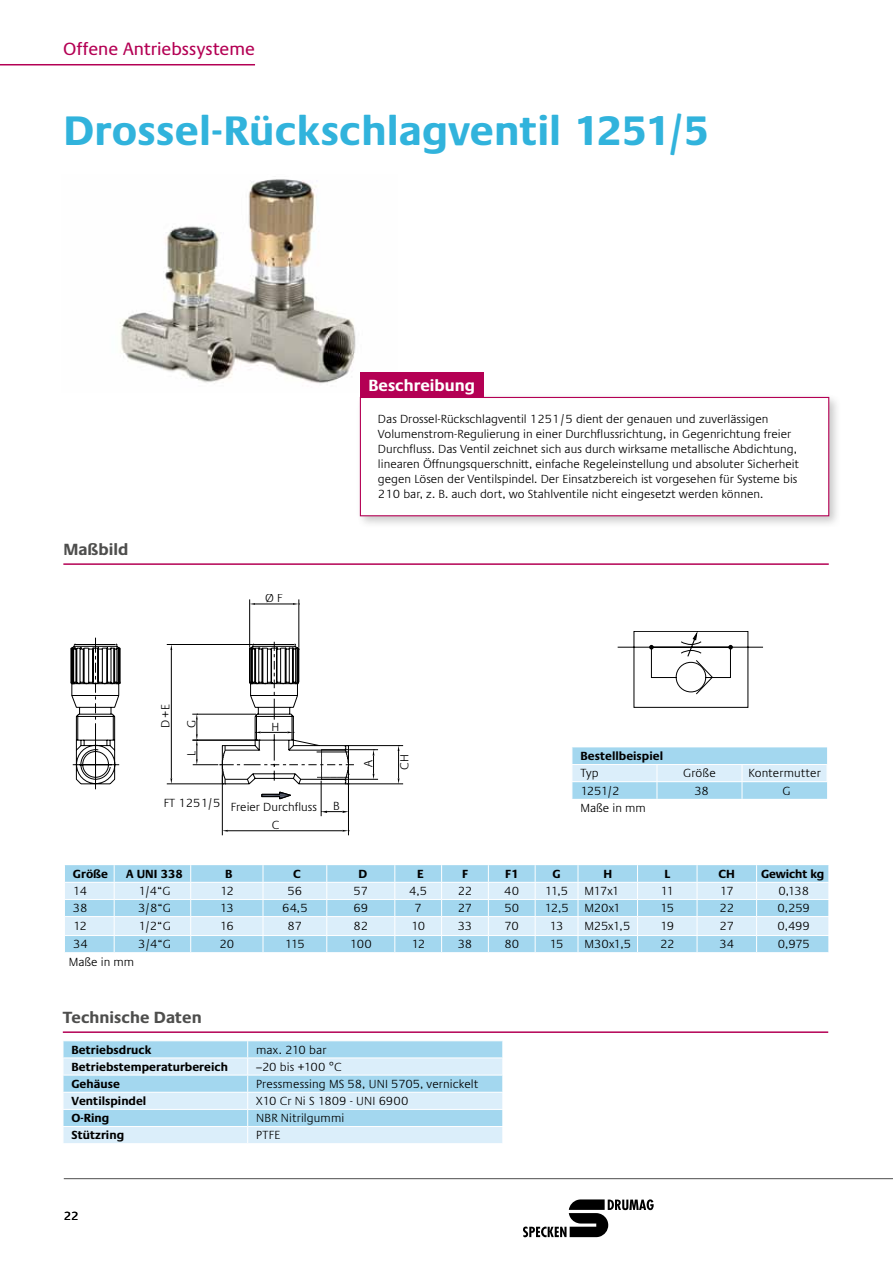
<style>
.page{position:relative;width:893px;height:1263px;background:#fff}
.page>*{position:absolute;margin:0;border:0;box-sizing:border-box;transform-origin:0 0}
.t1{font:700 42px "Praxis LT Pro";color:#31b3dc}
.t2{font:18px "Praxis LT Pro";color:#b40054}
.t3{font:700 16.5px "Praxis LT Pro";color:#4e4e4d}
.t4{font:700 16.5px "Praxis LT Pro";color:#fff}
.t5{font:300 12px/15px "Praxis LT Pro";color:#000}
.t6{font:700 12px "Praxis LT Pro";color:#000}
.t7{font:12px "Praxis LT Pro";color:#000}
</style>
<div class="page">
<hr style="left:64px;top:1178px;width:829px;height:1px;background:#4e4e4d">
<svg style="left:523px;top:1199px;width:131px;height:38px"></svg>
<img style="left:120px;top:179px;width:236px;height:205px">
<svg style="left:65px;top:865px;width:764px;height:87px;background:#bee2f4"></svg>
<hr style="left:63px;top:563px;width:766px;height:2px;background:#b40054">
<div style="left:356px;top:393px;width:486px;height:136px;background:#4e4e4d;opacity:.3"></div>
<div style="left:360px;top:397px;width:469px;height:119px;background:#fff"></div>
<div style="left:360px;top:397px;width:469px;height:119px;border:1px solid #b40054"></div>
<div style="left:360px;top:372px;width:123px;height:25px;background:#b40054"></div>
<svg style="left:572px;top:747px;width:255px;height:52px;background:#b9e0f3"></svg>
<hr style="left:63px;top:1031px;width:765px;height:2px;background:#b40054">
<svg style="left:63px;top:1041px;width:440px;height:102px;background:#c2e3f5"></svg>
<hr style="left:248px;top:1075px;width:255px;height:1px;background:#fff">
<hr style="left:255px;top:604px;width:38px;height:1px;background:#000">
<hr style="left:299px;top:599px;width:1px;height:49px;background:#000">
<hr style="left:249px;top:599px;width:1px;height:49px;background:#000">
<hr style="left:228px;top:830px;width:115px;height:1px;background:#000">
<hr style="left:348px;top:775px;width:1px;height:60px;background:#000">
<hr style="left:222px;top:775px;width:1px;height:60px;background:#000">
<svg style="left:293px;top:603px;width:7px;height:2px"></svg>
<hr style="left:321px;top:781px;width:1px;height:35px;background:#000">
<svg style="left:321px;top:811px;width:27px;height:2px"></svg>
<hr style="left:347px;top:745px;width:56px;height:1px;background:#000">
<hr style="left:347px;top:783px;width:56px;height:1px;background:#000">
<svg style="left:398px;top:745px;width:2px;height:39px"></svg>
<svg style="left:71px;top:637px;width:307px;height:162px"></svg>
<svg style="left:618px;top:631px;width:145px;height:77px"></svg>
<hr style="left:0;top:64px;width:255px;height:1px;background:#b40054">
<h2 class="t2" style="left:63px;top:39px;width:193px">Offene Antriebssysteme</h2>
<h1 class="t1" style="left:63px;top:106px;width:648px">Drossel-Rückschlagventil 1251/5</h1>
<h3 class="t4" style="left:368px;top:375px;width:108px">Beschreibung</h3>
<h3 class="t3" style="left:63px;top:539px;width:67px">Maßbild</h3>
<p class="t5" style="left:265px;top:591px;width:19px">Ø F</p>
<p class="t5" style="left:378px;top:412px;width:422px">Das Drossel-Rückschlagventil 1251/5 dient der genauen und zuverlässigen Volumenstrom-Regulierung in einer Durchflussrichtung, in Gegenrichtung freier Durchfluss. Das Ventil zeichnet sich aus durch wirksame metallische Abdichtung, linearen Öffnungsquerschnitt, einfache Regeleinstellung und absoluter Sicherheit gegen Lösen der Ventilspindel. Der Einsatzbereich ist vorgesehen für Systeme bis 210 bar, z. B. auch dort, wo Stahlventile nicht eingesetzt werden können.</p>
<p class="t5" style="left:158px;top:727px;width:25px;rotate:-90deg">D+E</p>
<p class="t5" style="left:184px;top:728px;width:10px;rotate:-90deg">G</p>
<p class="t5" style="left:184px;top:756px;width:7px;rotate:-90deg">L</p>
<p class="t5" style="left:272px;top:719px;width:9px">H</p>
<p class="t5" style="left:272px;top:798px;width:47px;line-height:18.3px;text-indent:-108px">FT 1251/5 Freier Durchfluss<br>C</p>
<p class="t5" style="left:333px;top:798px;width:8px">B</p>
<p class="t5" style="left:361px;top:767px;width:8px;rotate:-90deg">A</p>
<p class="t5" style="left:397px;top:770px;width:17px;rotate:-90deg">CH</p>
<p class="t6" style="left:580px;top:749px;width:84px">Bestellbeispiel</p>
<p class="t5" style="left:580px;top:766px;width:20px">Typ</p>
<p class="t5" style="left:683px;top:766px;width:34px">Größe</p>
<p class="t5" style="left:748px;top:766px;width:74px">Kontermutter</p>
<p class="t5" style="left:580px;top:783px;width:41px">1251/2</p>
<p class="t5" style="left:694px;top:783px;width:16px">38</p>
<p class="t5" style="left:783px;top:783px;width:10px">G</p>
<p class="t5" style="left:580px;top:800px;width:67px">Maße in mm</p>
<p class="t6" style="left:73px;top:867px;width:37px">Größe</p>
<p class="t6" style="left:126px;top:867px;width:58px">A UNI 338</p>
<p class="t6" style="left:225px;top:867px;width:9px">B</p>
<p class="t6" style="left:293px;top:867px;width:9px">C</p>
<p class="t6" style="left:358px;top:867px;width:10px">D</p>
<p class="t6" style="left:417px;top:867px;width:8px">E</p>
<p class="t6" style="left:462px;top:867px;width:7px">F</p>
<p class="t6" style="left:505px;top:867px;width:15px">F1</p>
<p class="t6" style="left:552px;top:867px;width:10px">G</p>
<p class="t6" style="left:603px;top:867px;width:10px">H</p>
<p class="t6" style="left:664px;top:867px;width:7px">L</p>
<p class="t6" style="left:719px;top:867px;width:18px">CH</p>
<p class="t6" style="left:761px;top:867px;width:65px">Gewicht kg</p>
<p class="t5" style="left:73px;top:884px;width:16px">14</p>
<p class="t5" style="left:138px;top:884px;width:34px">1/4“G</p>
<p class="t5" style="left:220px;top:884px;width:15px">12</p>
<p class="t5" style="left:288px;top:884px;width:16px">56</p>
<p class="t5" style="left:353px;top:884px;width:16px">57</p>
<p class="t5" style="left:409px;top:884px;width:20px">4,5</p>
<p class="t5" style="left:458px;top:884px;width:16px">22</p>
<p class="t5" style="left:504px;top:884px;width:16px">40</p>
<p class="t5" style="left:545px;top:884px;width:25px">11,5</p>
<p class="t5" style="left:584px;top:884px;width:36px">M17x1</p>
<p class="t5" style="left:661px;top:884px;width:15px">11</p>
<p class="t5" style="left:720px;top:884px;width:15px">17</p>
<p class="t5" style="left:778px;top:884px;width:32px">0,138</p>
<p class="t5" style="left:73px;top:901px;width:16px">38</p>
<p class="t5" style="left:138px;top:901px;width:34px">3/8“G</p>
<p class="t5" style="left:220px;top:901px;width:15px">13</p>
<p class="t5" style="left:282px;top:901px;width:27px">64,5</p>
<p class="t5" style="left:353px;top:901px;width:16px">69</p>
<p class="t5" style="left:414px;top:901px;width:9px">7</p>
<p class="t5" style="left:458px;top:901px;width:16px">27</p>
<p class="t5" style="left:504px;top:901px;width:16px">50</p>
<p class="t5" style="left:544px;top:901px;width:26px">12,5</p>
<p class="t5" style="left:584px;top:901px;width:38px">M20x1</p>
<p class="t5" style="left:660px;top:901px;width:16px">15</p>
<p class="t5" style="left:720px;top:901px;width:16px">22</p>
<p class="t5" style="left:778px;top:901px;width:34px">0,259</p>
<p class="t5" style="left:73px;top:919px;width:15px">12</p>
<p class="t5" style="left:138px;top:919px;width:34px">1/2“G</p>
<p class="t5" style="left:220px;top:919px;width:16px">16</p>
<p class="t5" style="left:288px;top:919px;width:16px">87</p>
<p class="t5" style="left:354px;top:919px;width:16px">82</p>
<p class="t5" style="left:411px;top:919px;width:16px">10</p>
<p class="t5" style="left:458px;top:919px;width:16px">33</p>
<p class="t5" style="left:505px;top:919px;width:16px">70</p>
<p class="t5" style="left:550px;top:919px;width:15px">13</p>
<p class="t5" style="left:584px;top:919px;width:48px">M25x1,5</p>
<p class="t5" style="left:660px;top:919px;width:16px">19</p>
<p class="t5" style="left:720px;top:919px;width:16px">27</p>
<p class="t5" style="left:778px;top:919px;width:34px">0,499</p>
<p class="t5" style="left:73px;top:937px;width:16px">34</p>
<p class="t5" style="left:138px;top:937px;width:34px">3/4“G</p>
<p class="t5" style="left:220px;top:937px;width:16px">20</p>
<p class="t5" style="left:285px;top:937px;width:22px">115</p>
<p class="t5" style="left:350px;top:937px;width:23px">100</p>
<p class="t5" style="left:411px;top:937px;width:15px">12</p>
<p class="t5" style="left:458px;top:937px;width:16px">38</p>
<p class="t5" style="left:504px;top:937px;width:16px">80</p>
<p class="t5" style="left:550px;top:937px;width:16px">15</p>
<p class="t5" style="left:584px;top:937px;width:48px">M30x1,5</p>
<p class="t5" style="left:660px;top:937px;width:16px">22</p>
<p class="t5" style="left:719px;top:937px;width:16px">34</p>
<p class="t5" style="left:778px;top:937px;width:34px">0,975</p>
<p class="t5" style="left:69px;top:954px;width:67px">Maße in mm</p>
<h3 class="t3" style="left:63px;top:1007px;width:140px">Technische Daten</h3>
<p class="t6" style="left:71px;top:1042px;width:81px">Betriebsdruck</p>
<p class="t5" style="left:256px;top:1042px;width:72px">max. 210 bar</p>
<p class="t6" style="left:71px;top:1059px;width:158px">Betriebstemperaturbereich</p>
<p class="t5" style="left:256px;top:1059px;width:87px">–20 bis +100 °C</p>
<p class="t6" style="left:71px;top:1077px;width:50px">Gehäuse</p>
<p class="t5" style="left:256px;top:1076px;width:224px">Pressmessing MS 58, UNI 5705, vernickelt</p>
<p class="t6" style="left:71px;top:1094px;width:76px">Ventilspindel</p>
<p class="t5" style="left:256px;top:1094px;width:154px">X10 Cr Ni S 1809 - UNI 6900</p>
<p class="t6" style="left:71px;top:1111px;width:39px">O-Ring</p>
<p class="t5" style="left:256px;top:1111px;width:90px">NBR Nitrilgummi</p>
<p class="t6" style="left:71px;top:1128px;width:54px">Stützring</p>
<p class="t5" style="left:256px;top:1128px;width:26px">PTFE</p>
<p class="t7" style="left:64px;top:1209px;width:16px">22</p>
</div>
